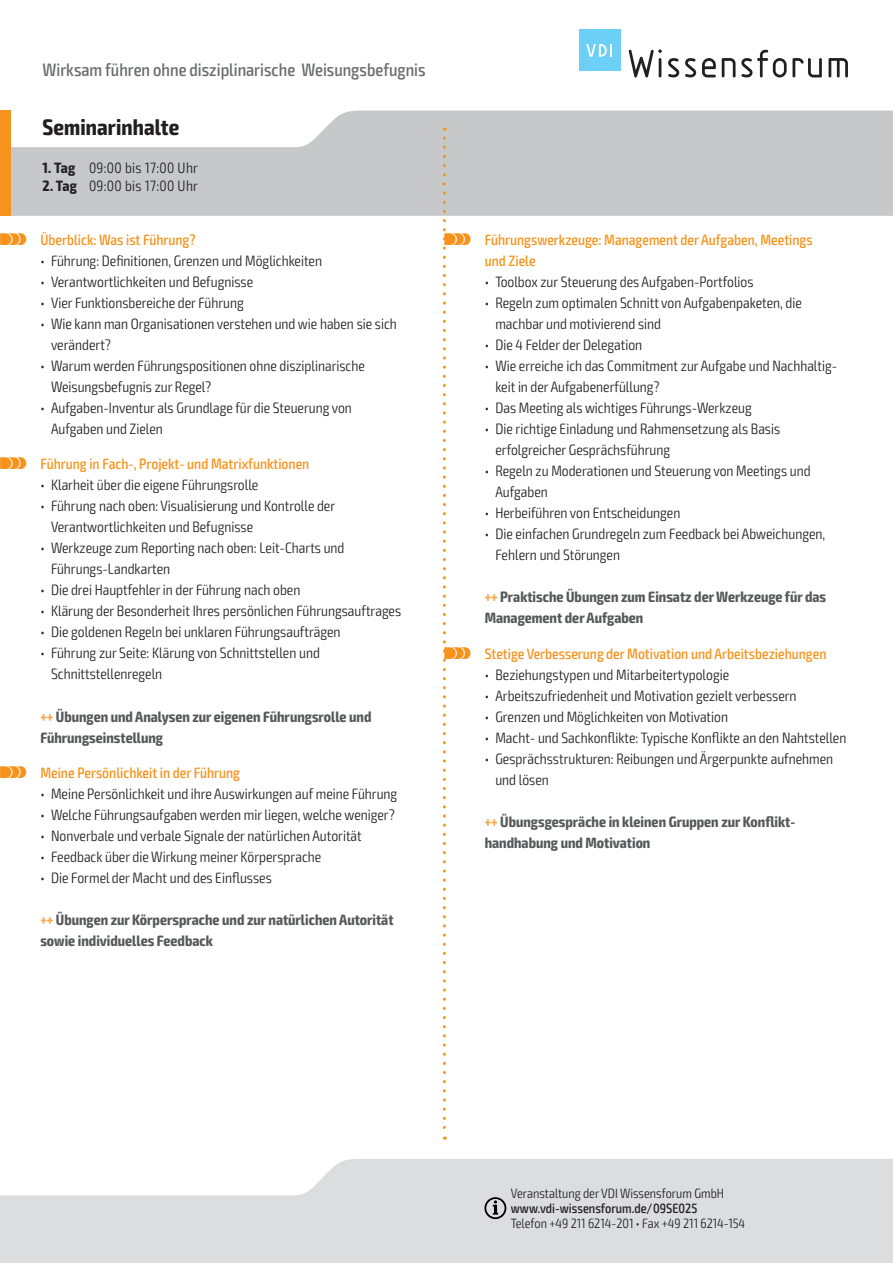
<style>
.page{position:relative;width:893px;height:1263px;background:#fff}
.page>*{position:absolute;margin:0;border:0;box-sizing:border-box;transform-origin:0 0}
.t1{font:700 condensed 22.5px "Exo 2";letter-spacing:.005em;color:#231f20}
.t2{font:500 condensed 18px "Exo 2";color:#6c6d70}
.t3{font:300 condensed 15px/21px "Exo 2";color:#231f20}
.t4{font:700 condensed 15px/21px "Exo 2";color:#57585a}
.t5{font:500 condensed 15px/21px "Exo 2";color:#f7931d}
.t6{font:300 condensed 15px "Exo 2";letter-spacing:.02em;color:#231f20}
.t7{font:300 condensed 13.5px "Exo 2";color:#231f20}
.t8{font:500 condensed 13.5px "Exo 2";color:#231f20}
.s1{font-weight:700}
.s2{font-family:"VDI Iconset S4 A Regular";font-weight:400;font-stretch:normal}
.s3{color:#f9a64a}
</style>
<div class="page">
<svg style="left:0;top:1159px;width:893px;height:104px;background:#e0e1e3"></svg>
<svg style="left:11px;top:111px;width:882px;height:105px;background:#cdced0"></svg>
<div style="left:0;top:111px;width:11px;height:105px;background:#f7931d"></div>
<svg style="left:484px;top:1197px;width:22px;height:22px"></svg>
<svg style="left:629px;top:49px;width:33px;height:28px"></svg>
<svg style="left:668px;top:58px;width:11px;height:19px"></svg>
<svg style="left:685px;top:58px;width:11px;height:19px"></svg>
<svg style="left:702px;top:58px;width:14px;height:19px"></svg>
<svg style="left:722px;top:58px;width:13px;height:19px"></svg>
<svg style="left:741px;top:50px;width:81px;height:27px"></svg>
<svg style="left:828px;top:58px;width:20px;height:19px"></svg>
<div style="left:579px;top:30px;width:41px;height:41px;background:#6bcff6"></div>
<svg style="left:586px;top:44px;width:26px;height:13px"></svg>
<svg style="left:443px;top:138px;width:3px;height:1002px"></svg>
<p class="t2" style="left:43px;top:59px;width:385px">Wirksam führen ohne disziplinarische Weisungsbefugnis</p>
<h1 class="t1" style="left:43px;top:113px;width:138px">Seminarinhalte</h1>
<p class="t6" style="left:43px;top:159px;width:157px"><span class="s1">1. Tag</span> 09:00 bis 17:00 Uhr</p>
<p class="t6" style="left:43px;top:177px;width:157px"><span class="s1">2. Tag</span> 09:00 bis 17:00 Uhr</p>
<p class="t5" style="left:0;top:229px;width:197px"><span class="s2">S</span> Überblick: Was ist Führung?</p>
<p class="t3" style="left:40px;top:250px;width:283px">• Führung: Definitionen, Grenzen und Möglichkeiten</p>
<p class="t3" style="left:40px;top:271px;width:214px">• Verantwortlichkeiten und Befugnisse</p>
<p class="t3" style="left:40px;top:292px;width:205px">• Vier Funktionsbereiche der Führung</p>
<p class="t3" style="left:51px;top:313px;width:347px;text-indent:-11px">• Wie kann man Organisationen verstehen und wie haben sie sich verändert?</p>
<p class="t3" style="left:51px;top:355px;width:315px;text-indent:-11px">• Warum werden Führungspositionen ohne disziplinarische<br>Weisungsbefugnis zur Regel?</p>
<p class="t3" style="left:51px;top:397px;width:302px;text-indent:-11px">• Aufgaben-Inventur als Grundlage für die Steuerung von<br>Aufgaben und Zielen</p>
<p class="t5" style="left:0;top:454px;width:311px"><span class="s2">S</span> Führung in Fach-, Projekt- und Matrixfunktionen</p>
<p class="t3" style="left:40px;top:475px;width:220px">• Klarheit über die eigene Führungsrolle</p>
<p class="t3" style="left:51px;top:496px;width:286px;text-indent:-11px">• Führung nach oben: Visualisierung und Kontrolle der<br>Verantwortlichkeiten und Befugnisse</p>
<p class="t3" style="left:51px;top:538px;width:295px;text-indent:-11px">• Werkzeuge zum Reporting nach oben: Leit-Charts und<br>Führungs-Landkarten</p>
<p class="t3" style="left:40px;top:580px;width:262px">• Die drei Hauptfehler in der Führung nach oben</p>
<p class="t3" style="left:40px;top:601px;width:362px">• Klärung der Besonderheit Ihres persönlichen Führungsauftrages</p>
<p class="t3" style="left:40px;top:622px;width:302px">• Die goldenen Regeln bei unklaren Führungsaufträgen</p>
<p class="t3" style="left:51px;top:643px;width:270px;text-indent:-11px">• Führung zur Seite: Klärung von Schnittstellen und<br>Schnittstellenregeln</p>
<p class="t4" style="left:40px;top:706px;width:332px"><span class="s3">+++</span> Übungen und Analysen zur eigenen Führungsrolle und<br>Führungseinstellung</p>
<p class="t5" style="left:0;top:763px;width:242px"><span class="s2">S</span> Meine Persönlichkeit in der Führung</p>
<p class="t3" style="left:40px;top:784px;width:358px">• Meine Persönlichkeit und ihre Auswirkungen auf meine Führung</p>
<p class="t3" style="left:40px;top:805px;width:356px">• Welche Führungsaufgaben werden mir liegen, welche weniger?</p>
<p class="t3" style="left:40px;top:826px;width:323px">• Nonverbale und verbale Signale der natürlichen Autorität</p>
<p class="t3" style="left:40px;top:847px;width:282px">• Feedback über die Wirkung meiner Körpersprache</p>
<p class="t3" style="left:40px;top:868px;width:233px">• Die Formel der Macht und des Einflusses</p>
<p class="t4" style="left:40px;top:910px;width:355px"><span class="s3">+++</span> Übungen zur Körpersprache und zur natürlichen Autorität sowie individuelles Feedback</p>
<p class="t5" style="left:485px;top:229px;width:329px;text-indent:-40px"><span class="s2">S</span> Führungswerkzeuge: Management der Aufgaben, Meetings und Ziele</p>
<p class="t3" style="left:485px;top:271px;width:270px">• Toolbox zur Steuerung des Aufgaben-Portfolios</p>
<p class="t3" style="left:495px;top:292px;width:308px;text-indent:-11px">• Regeln zum optimalen Schnitt von Aufgabenpaketen, die machbar und motivierend sind</p>
<p class="t3" style="left:485px;top:334px;width:159px">• Die 4 Felder der Delegation</p>
<p class="t3" style="left:495px;top:355px;width:343px;text-indent:-11px">• Wie erreiche ich das Commitment zur Aufgabe und Nachhaltig&shy;keit in der Aufgabenerfüllung?</p>
<p class="t3" style="left:485px;top:397px;width:268px">• Das Meeting als wichtiges Führungs-Werkzeug</p>
<p class="t3" style="left:495px;top:418px;width:286px;text-indent:-11px">• Die richtige Einladung und Rahmensetzung als Basis erfolgreicher Gesprächsführung</p>
<p class="t3" style="left:495px;top:460px;width:317px;text-indent:-11px">• Regeln zu Moderationen und Steuerung von Meetings und<br>Aufgaben</p>
<p class="t3" style="left:485px;top:502px;width:197px">• Herbeiführen von Entscheidungen</p>
<p class="t3" style="left:495px;top:523px;width:331px;text-indent:-11px">• Die einfachen Grundregeln zum Feedback bei Abweichungen,<br>Fehlern und Störungen</p>
<p class="t4" style="left:485px;top:586px;width:343px"><span class="s3">+++</span> Praktische Übungen zum Einsatz der Werkzeuge für das<br>Management der Aufgaben</p>
<p class="t5" style="left:444px;top:643px;width:384px"><span class="s2">S</span> Stetige Verbesserung der Motivation und Arbeitsbeziehungen</p>
<p class="t3" style="left:485px;top:664px;width:246px">• Beziehungstypen und Mitarbeitertypologie</p>
<p class="t3" style="left:485px;top:685px;width:313px">• Arbeitszufriedenheit und Motivation gezielt verbessern</p>
<p class="t3" style="left:485px;top:706px;width:245px">• Grenzen und Möglichkeiten von Motivation</p>
<p class="t3" style="left:485px;top:727px;width:363px">• Macht- und Sachkonflikte: Typische Konflikte an den Nahtstellen</p>
<p class="t3" style="left:495px;top:748px;width:339px;text-indent:-11px">• Gesprächsstrukturen: Reibungen und Ärgerpunkte aufnehmen und lösen</p>
<p class="t4" style="left:485px;top:811px;width:311px"><span class="s3">+++</span> Übungsgespräche in kleinen Gruppen zur Konflikt&shy;handhabung und Motivation</p>
<p class="t7" style="left:511px;top:1185px;width:215px">Veranstaltung der VDI Wissensforum GmbH</p>
<p class="t8" style="left:511px;top:1200px;width:188px">www.vdi-wissensforum.de/09SE025</p>
<p class="t7" style="left:511px;top:1215px;width:236px">Telefon +49 211 6214-201 • Fax +49 211 6214-154</p>
</div>
